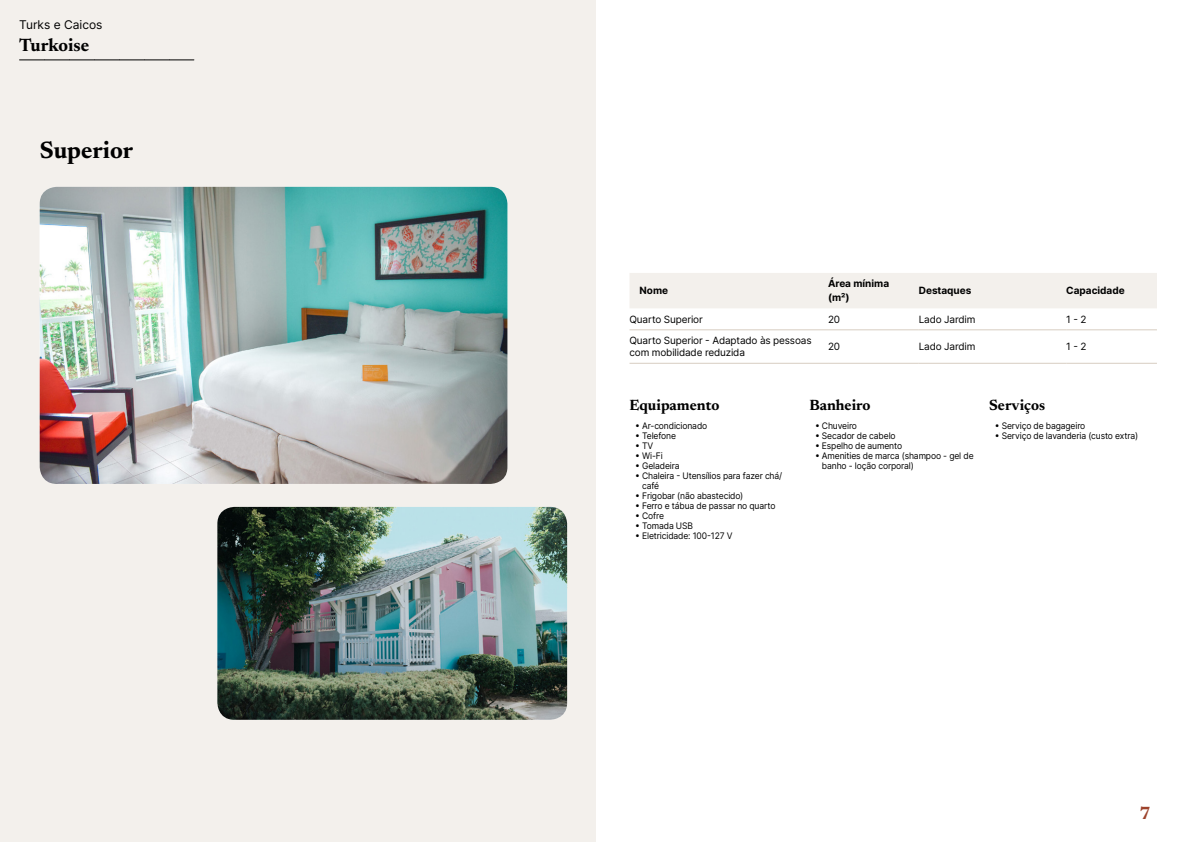
<style>
.page{position:relative;width:1191px;height:842px;background:#fff}
.page>*{position:absolute;margin:0;border:0;box-sizing:border-box;transform-origin:0 0}
.t1{font:700 24px "Newsreader 24 pt";color:#000}
.t2{font:700 18px "Newsreader 24 pt";color:#000}
.t3{font:700 18px "Newsreader 24 pt";color:#9d432c}
.t4{font:700 15px "Newsreader 24 pt";color:#000}
.t5{font:12px "Inter";color:#000}
.t6{font:10px/12px "Inter";letter-spacing:-.015em;color:#000}
.t7{font:700 10px/14px "Inter";color:#000}
.t8{font:9px/10px "Inter";letter-spacing:-.015em;color:#000;scale:.95 1}
</style>
<div class="page">
<div style="left:0;top:0;width:595px;height:842px;background:#f3f0ec"></div>
<img style="left:40px;top:187px;width:467px;height:297px">
<img style="left:217px;top:507px;width:350px;height:213px">
<svg style="left:20px;top:60px;width:174px;height:1px"></svg>
<div style="left:630px;top:273px;width:527px;height:35px;background:#f3f0ec"></div>
<hr style="left:629px;top:329px;width:199px;height:1px;background:#d7cdc1">
<hr style="left:828px;top:329px;width:90px;height:1px;background:#d7cdc1">
<hr style="left:918px;top:329px;width:148px;height:1px;background:#d7cdc1">
<hr style="left:1066px;top:329px;width:91px;height:1px;background:#d7cdc1">
<hr style="left:629px;top:363px;width:199px;height:1px;background:#d7cdc1">
<hr style="left:828px;top:363px;width:90px;height:1px;background:#d7cdc1">
<hr style="left:918px;top:363px;width:148px;height:1px;background:#d7cdc1">
<hr style="left:1066px;top:363px;width:91px;height:1px;background:#d7cdc1">
<h3 class="t5" style="left:19px;top:15px;width:85px">Turks e Caicos</h3>
<h2 class="t2" style="left:19px;top:32px;width:71px">Turkoise</h2>
<h1 class="t1" style="left:40px;top:133px;width:95px">Superior</h1>
<p class="t7" style="left:639px;top:283px;width:30px">Nome</p>
<p class="t7" style="left:828px;top:276px;width:63px">Área mínima (m²)</p>
<p class="t7" style="left:918px;top:283px;width:54px">Destaques</p>
<p class="t7" style="left:1066px;top:283px;width:60px">Capacidade</p>
<p class="t6" style="left:629px;top:313px;width:75px">Quarto Superior</p>
<p class="t6" style="left:828px;top:313px;width:14px">20</p>
<p class="t6" style="left:918px;top:313px;width:58px">Lado Jardim</p>
<p class="t6" style="left:1066px;top:313px;width:22px">1 - 2</p>
<p class="t6" style="left:629px;top:334px;width:184px">Quarto Superior - Adaptado às pessoas com mobilidade reduzida</p>
<p class="t6" style="left:828px;top:340px;width:14px">20</p>
<p class="t6" style="left:918px;top:340px;width:58px">Lado Jardim</p>
<p class="t6" style="left:1066px;top:340px;width:22px">1 - 2</p>
<h3 class="t4" style="left:629px;top:394px;width:91px">Equipamento</h3>
<p class="t8" style="left:635px;top:420px;width:77px">• Ar-condicionado</p>
<p class="t8" style="left:635px;top:430px;width:44px">• Telefone</p>
<p class="t8" style="left:635px;top:440px;width:21px">• TV</p>
<p class="t8" style="left:635px;top:450px;width:31px">• Wi-Fi</p>
<p class="t8" style="left:635px;top:460px;width:48px">• Geladeira</p>
<p class="t8" style="left:642px;top:470px;width:149px;text-indent:-7px">• Chaleira - Utensílios para fazer chá/ café</p>
<p class="t8" style="left:635px;top:490px;width:115px">• Frigobar (não abastecido)</p>
<p class="t8" style="left:635px;top:500px;width:149px">• Ferro e tábua de passar no quarto</p>
<p class="t8" style="left:635px;top:510px;width:32px">• Cofre</p>
<p class="t8" style="left:635px;top:520px;width:62px">• Tomada USB</p>
<p class="t8" style="left:635px;top:530px;width:104px">• Eletricidade: 100-127 V</p>
<h3 class="t4" style="left:809px;top:394px;width:63px">Banheiro</h3>
<p class="t8" style="left:815px;top:420px;width:46px">• Chuveiro</p>
<p class="t8" style="left:815px;top:430px;width:86px">• Secador de cabelo</p>
<p class="t8" style="left:815px;top:440px;width:93px">• Espelho de aumento</p>
<p class="t8" style="left:822px;top:450px;width:161px;text-indent:-7px">• Amenities de marca (shampoo - gel de banho - loção corporal)</p>
<h3 class="t4" style="left:989px;top:394px;width:57px">Serviços</h3>
<p class="t8" style="left:994px;top:420px;width:97px">• Serviço de bagageiro</p>
<p class="t8" style="left:994px;top:430px;width:152px">• Serviço de lavanderia (custo extra)</p>
<h2 class="t3" style="left:1139px;top:800px;width:13px">7</h2>
</div>
